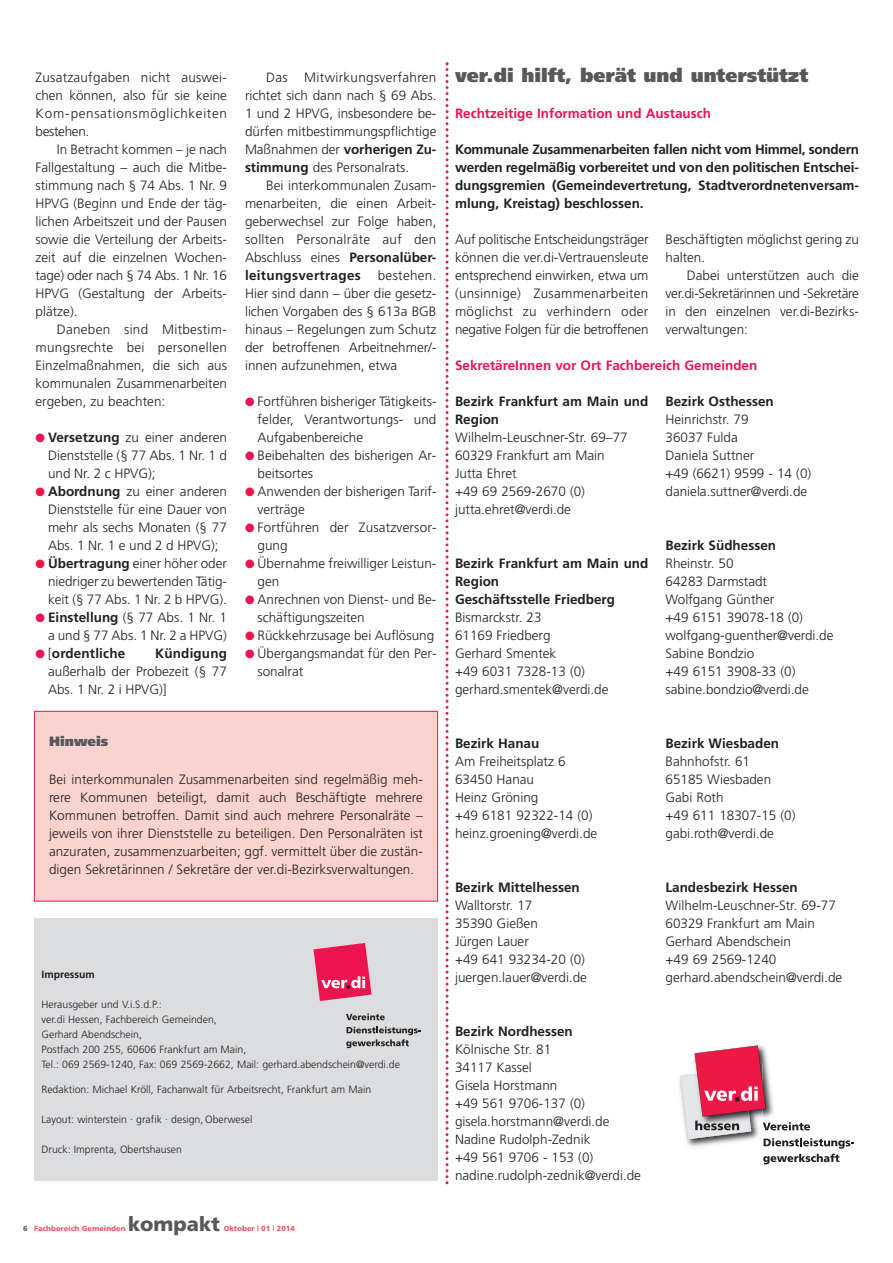
<style>
.page{position:relative;width:893px;height:1263px;background:#fff}
.page>*{position:absolute;margin:0;border:0;box-sizing:border-box;transform-origin:0 0}
.t1{font:900 19.95px "Frutiger";color:#57585a}
.t2{font:900 18.9px "Frutiger";color:#57585a}
.t3{font:300 13.5px/18px "Frutiger CE";color:#231f20}
.t4{font:700 13.5px/18px "Frutiger CE";color:#231f20}
.t5{font:700 13.5px "Frutiger CE";color:#ed1450}
.t6{font:900 13.5px "Frutiger";color:#57585a}
.t7{font:300 10.5px/15px "Frutiger CE";color:#231f20}
.t8{font:700 10.5px "Frutiger CE";color:#231f20}
.t9{font:900 7.35px "Frutiger";color:#f05969}
.s1{color:#ed1450}
.s2{font-weight:700}
.s3{font-weight:300}
.s4{color:#57585a}
</style>
<div class="page">
<svg style="left:680px;top:1045px;width:174px;height:119px"></svg>
<div style="left:34px;top:918px;width:404px;height:263px;background:#dcdddf"></div>
<svg style="left:313px;top:943px;width:59px;height:58px"></svg>
<svg style="left:346px;top:1013px;width:39px;height:7px"></svg>
<svg style="left:346px;top:1026px;width:75px;height:22px"></svg>
<div style="left:35px;top:712px;width:402px;height:189px;background:#fbd3ce"></div>
<div style="left:34px;top:711px;width:404px;height:190px;border:1px solid #ed1450"></div>
<svg style="left:445px;top:62px;width:3px;height:1122px"></svg>
<p class="t3" style="left:36px;top:69px;width:193px;text-align:justify">Zusatzaufgaben nicht auswei&shy;chen können, also für sie keine Kom-pensationsmöglichkeiten bestehen.</p>
<p class="t3" style="left:36px;top:141px;width:193px;text-align:justify;text-indent:21px">In Betracht kommen – je nach Fallgestaltung – auch die Mitbe&shy;stimmung nach § 74 Abs. 1 Nr. 9<br>HPVG (Beginn und Ende der täg&shy;lichen Arbeitszeit und der Pausen sowie die Verteilung der Arbeits&shy;zeit auf die einzelnen Wochen&shy;tage) oder nach § 74 Abs. 1 Nr. 16<br>HPVG (Gestaltung der Arbeits&shy;plätze).</p>
<p class="t3" style="left:36px;top:321px;width:193px;text-align:justify;text-indent:21px">Daneben sind Mitbestim&shy;mungsrechte bei personellen Einzelmaßnahmen, die sich aus kommunalen Zusammenarbeiten ergeben, zu beachten:</p>
<p class="t3" style="left:48px;top:429px;width:180px;text-align:justify;text-indent:-13px"><span class="s1">●</span> <span class="s2">Versetzung</span> zu einer anderen Dienststelle (§ 77 Abs. 1 Nr. 1 d und Nr. 2 c HPVG);</p>
<p class="t3" style="left:48px;top:483px;width:180px;text-align:justify;text-indent:-13px"><span class="s1">●</span> <span class="s2">Abordnung</span> zu einer anderen Dienststelle für eine Dauer von mehr als sechs Monaten (§ 77<br>Abs. 1 Nr. 1 e und 2 d HPVG);</p>
<p class="t3" style="left:48px;top:555px;width:180px;text-align:justify;text-indent:-13px"><span class="s1">●</span> <span class="s2">Übertragung</span> einer höher oder niedriger zu bewertenden Tätig&shy;keit (§ 77 Abs. 1 Nr. 2 b HPVG).</p>
<p class="t3" style="left:36px;top:609px;width:193px;text-align:right"><span class="s1">●</span> <span class="s2">Einstellung</span> (§ 77 Abs. 1 Nr. 1 a und § 77 Abs. 1 Nr. 2 a HPVG)</p>
<p class="t4" style="left:36px;top:645px;width:91px"><span class="s1">●</span> <span class="s3">[</span>ordentliche</p>
<p class="t4" style="left:155px;top:645px;width:73px">Kündigung</p>
<p class="t3" style="left:48px;top:663px;width:180px">außerhalb der Probezeit (§ 77<br>Abs. 1 Nr. 2 i HPVG)]</p>
<p class="t6" style="left:49px;top:736px;width:61px">Hinweis</p>
<p class="t3" style="left:245px;top:69px;width:193px;text-align:justify;text-indent:21px">Das Mitwirkungsverfahren richtet sich dann nach § 69 Abs.<br>1 und 2 HPVG, insbesondere be&shy;dürfen mitbestimmungspflichtige Maßnahmen der <span class="s2">vorherigen Zu&shy;stimmung</span> des Personalrats.</p>
<p class="t3" style="left:245px;top:177px;width:193px;text-align:justify;text-indent:21px">Bei interkommunalen Zusam&shy;menarbeiten, die einen Arbeit&shy;geberwechsel zur Folge haben, sollten Personalräte auf den Abschluss eines <span class="s2">Personalüber&shy;leitungsvertrages</span></p>
<p class="t3" style="left:245px;top:267px;width:193px;text-align:justify;text-indent:133px">bestehen.<br>Hier sind dann – über die gesetz&shy;lichen Vorgaben des § 613a BGB hinaus – Regelungen zum Schutz der betroffenen Arbeitnehmer/- innen aufzunehmen, etwa</p>
<p class="t3" style="left:258px;top:393px;width:180px;text-align:justify;text-indent:-13px"><span class="s1">●</span> Fortführen bisheriger Tätigkeits&shy;felder, Verantwortungs- und Aufgabenbereiche</p>
<p class="t3" style="left:258px;top:447px;width:180px;text-indent:-13px"><span class="s1">●</span> Beibehalten des bisherigen Ar&shy;beitsortes</p>
<p class="t3" style="left:258px;top:483px;width:180px;text-indent:-13px"><span class="s1">●</span> Anwenden der bisherigen Tarif&shy;verträge</p>
<p class="t3" style="left:258px;top:519px;width:180px;text-indent:-13px"><span class="s1">●</span> Fortführen der Zusatzversor&shy;gung</p>
<p class="t3" style="left:258px;top:555px;width:180px;text-indent:-13px"><span class="s1">●</span> Übernahme freiwilliger Leistun&shy;gen</p>
<p class="t3" style="left:258px;top:591px;width:180px;text-indent:-13px"><span class="s1">●</span> Anrechnen von Dienst- und Be&shy;schäftigungszeiten</p>
<p class="t3" style="left:245px;top:627px;width:191px"><span class="s1">●</span> Rückkehrzusage bei Auflösung</p>
<p class="t3" style="left:258px;top:645px;width:180px;text-indent:-13px"><span class="s1">●</span> Übergangsmandat für den Per&shy;sonalrat</p>
<p class="t3" style="left:49px;top:771px;width:375px;text-align:justify">Bei interkommunalen Zusammenarbeiten sind regelmäßig meh&shy;rere Kommunen beteiligt, damit auch Beschäftigte mehrere Kommunen betroffen. Damit sind auch mehrere Personalräte – jeweils von ihrer Dienststelle zu beteiligen. Den Personalräten ist anzuraten, zusammenzuarbeiten; ggf. vermittelt über die zustän&shy;digen Sekretärinnen / Sekretäre der ver.di-Bezirksverwaltungen.</p>
<p class="t8" style="left:42px;top:970px;width:55px">Impressum</p>
<p class="t7" style="left:42px;top:998px;width:360px">Herausgeber und V.i.S.d.P.:<br>ver.di Hessen, Fachbereich Gemeinden,<br>Gerhard Abendschein,<br>Postfach 200 255, 60606 Frankfurt am Main,<br>Tel.: 069 2569-1240, Fax: 069 2569-2662, Mail: gerhard.abendschein@verdi.de</p>
<p class="t7" style="left:42px;top:1083px;width:331px">Redaktion: Michael Kröll, Fachanwalt für Arbeitsrecht, Frankfurt am Main</p>
<p class="t7" style="left:42px;top:1113px;width:212px">Layout: winterstein . grafik . design, Oberwesel</p>
<p class="t7" style="left:42px;top:1143px;width:142px">Druck: Imprenta, Obertshausen</p>
<p class="t9" style="left:23px;top:1226px;width:104px"><span class="s4">6</span> Fachbereich Gemeinden</p>
<h1 class="t1" style="left:128px;top:1216px;width:93px">kompakt</h1>
<p class="t9" style="left:224px;top:1226px;width:73px">Oktober | 01 | 2014</p>
<h2 class="t2" style="left:455px;top:68px;width:355px">ver.di hilft, berät und unterstützt</h2>
<p class="t5" style="left:455px;top:108px;width:258px">Rechtzeitige Information und Austausch</p>
<p class="t4" style="left:455px;top:141px;width:406px;text-align:justify">Kommunale Zusammenarbeiten fallen nicht vom Himmel, sondern werden regelmäßig vorbereitet und von den politischen Entschei&shy;dungsgremien (Gemeindevertretung, Stadtverordnetenversam&shy;mlung, Kreistag) beschlossen.</p>
<p class="t3" style="left:455px;top:231px;width:195px;text-align:justify">Auf politische Entscheidungsträger können die ver.di-Vertrauensleute entsprechend einwirken, etwa um (unsinnige) Zusammenarbeiten möglichst zu verhindern oder negative Folgen für die betroffenen</p>
<p class="t3" style="left:665px;top:231px;width:195px">Beschäftigten möglichst gering zu halten.</p>
<p class="t3" style="left:665px;top:267px;width:195px;text-align:justify;text-indent:21px">Dabei unterstützen auch die ver.di-Sekretärinnen und -Sekretäre in den einzelnen ver.di-Bezirks&shy;verwaltungen:</p>
<p class="t5" style="left:455px;top:360px;width:304px">SekretäreInnen vor Ort Fachbereich Gemeinden</p>
<p class="t4" style="left:455px;top:393px;width:195px">Bezirk Frankfurt am Main und<br>Region</p>
<p class="t3" style="left:455px;top:429px;width:174px">Wilhelm-Leuschner-Str. 69–77<br>60329 Frankfurt am Main<br>Jutta Ehret<br>+49 69 2569-2670 (0) jutta.ehret@verdi.de</p>
<p class="t4" style="left:455px;top:555px;width:195px">Bezirk Frankfurt am Main und<br>Region<br>Geschäftsstelle Friedberg</p>
<p class="t3" style="left:455px;top:609px;width:155px">Bismarckstr. 23<br>61169 Friedberg<br>Gerhard Smentek<br>+49 6031 7328-13 (0) gerhard.smentek@verdi.de</p>
<p class="t4" style="left:455px;top:735px;width:86px">Bezirk Hanau</p>
<p class="t3" style="left:455px;top:753px;width:144px">Am Freiheitsplatz 6<br>63450 Hanau<br>Heinz Gröning<br>+49 6181 92322-14 (0) heinz.groening@verdi.de</p>
<p class="t4" style="left:455px;top:879px;width:126px">Bezirk Mittelhessen</p>
<p class="t3" style="left:455px;top:897px;width:134px">Walltorstr. 17<br>35390 Gießen<br>Jürgen Lauer<br>+49 641 93234-20 (0) juergen.lauer@verdi.de</p>
<p class="t4" style="left:455px;top:1023px;width:119px">Bezirk Nordhessen</p>
<p class="t3" style="left:455px;top:1041px;width:188px">Kölnische Str. 81<br>34117 Kassel<br>Gisela Horstmann<br>+49 561 9706-137 (0) gisela.horstmann@verdi.de<br>Nadine Rudolph-Zednik<br>+49 561 9706 - 153 (0) nadine.rudolph-zednik@verdi.de</p>
<p class="t4" style="left:665px;top:393px;width:110px">Bezirk Osthessen</p>
<p class="t3" style="left:665px;top:411px;width:147px">Heinrichstr. 79<br>36037 Fulda<br>Daniela Suttner<br>+49 (6621) 9599 - 14 (0) daniela.suttner@verdi.de</p>
<p class="t4" style="left:665px;top:537px;width:112px">Bezirk Südhessen</p>
<p class="t3" style="left:665px;top:555px;width:170px">Rheinstr. 50<br>64283 Darmstadt<br>Wolfgang Günther<br>+49 6151 39078-18 (0) wolfgang-guenther@verdi.de<br>Sabine Bondzio<br>+49 6151 3908-33 (0) sabine.bondzio@verdi.de</p>
<p class="t4" style="left:665px;top:735px;width:115px">Bezirk Wiesbaden</p>
<p class="t3" style="left:665px;top:753px;width:132px">Bahnhofstr. 61<br>65185 Wiesbaden<br>Gabi Roth<br>+49 611 18307-15 (0) gabi.roth@verdi.de</p>
<p class="t4" style="left:665px;top:879px;width:134px">Landesbezirk Hessen</p>
<p class="t3" style="left:665px;top:897px;width:178px">Wilhelm-Leuschner-Str. 69-77<br>60329 Frankfurt am Main<br>Gerhard Abendschein<br>+49 69 2569-1240 gerhard.abendschein@verdi.de</p>
</div>
